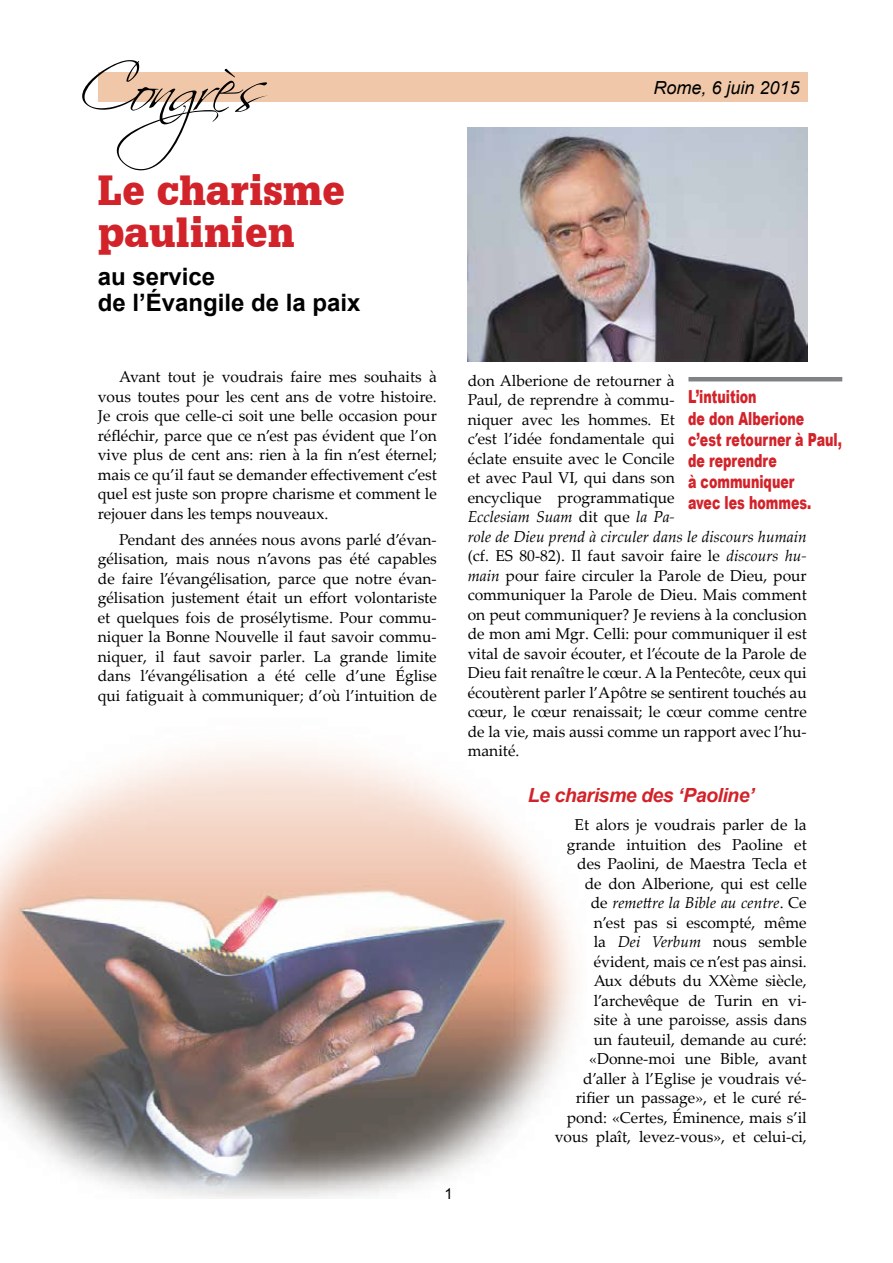
<style>
.page{position:relative;width:893px;height:1263px;background:#fff}
.page>*{position:absolute;margin:0;border:0;box-sizing:border-box;transform-origin:0 0}
.t1{font:66px "Scriptina";letter-spacing:-.075em;color:#000}
.t2{font:900 45px/42px "Serifa BT";color:#d2232a;scale:.9 1}
.t3{font:700 24px/25.5px "Arial";color:#000}
.t4{font:italic 700 19.5px "Arial";letter-spacing:-.025em;color:#d2232a}
.t5{font:900 18px/21px "Arial";color:#d2232a;scale:.7 1}
.t6{font:italic 18px "Arial";color:#000}
.t7{font:15.75px/19.5px "Palatino Linotype";color:#000;text-align:justify}
.t8{font:15px "Arial";color:#000}
.s1{font-style:italic}
</style>
<div class="page">
<div style="left:98px;top:73px;width:709px;height:29px;background:#f0c7a8"></div>
<img style="left:0;top:749px;width:576px;height:449px">
<img style="left:468px;top:128px;width:340px;height:233px">
<hr style="left:688px;top:377px;width:154px;height:4px;background:#808285">
<h1 class="t1" style="left:80px;top:48px;width:192px">Congrès</h1>
<h2 class="t2" style="left:98px;top:168px;width:276px">Le charisme paulinien</h2>
<h3 class="t3" style="left:98px;top:264px;width:264px">au service<br>de l’Évangile de la paix</h3>
<p class="t6" style="left:653px;top:76px;width:148px">Rome, 6 juin 2015</p>
<p class="t7" style="left:98px;top:366px;width:341px;text-indent:21px">Avant tout je voudrais faire mes souhaits à vous toutes pour les cent ans de votre histoire.<br>Je crois que celle-ci soit une belle occasion pour réfléchir, parce que ce n’est pas évident que l’on vive plus de cent ans: rien à la fin n’est éternel; mais ce qu’il faut se demander effectivement c’est quel est juste son propre charisme et comment le rejouer dans les temps nouveaux.</p>
<p class="t7" style="left:98px;top:529px;width:341px;text-indent:21px">Pendant des années nous avons parlé d’évan&shy;gélisation, mais nous n’avons pas été capables de faire l’évangélisation, parce que notre évan&shy;gélisation justement était un effort volontariste et quelques fois de prosélytisme. Pour commu&shy;niquer la Bonne Nouvelle il faut savoir commu&shy;niquer, il faut savoir parler. La grande limite dans l’évangélisation a été celle d’une Église qui fatiguait à communiquer; d’où l’intuition de</p>
<p class="t8" style="left:445px;top:1183px;width:10px">1</p>
<p class="t7" style="left:468px;top:370px;width:341px;text-align:left">don Alberione de retourner à<br>Paul, de reprendre à commu-<br>niquer avec les hommes. Et<br>c’est l’idée fondamentale qui<br>éclate ensuite avec le Concile<br>et avec Paul VI, qui dans son<br>encyclique programmatique<br><span class="s1">Ecclesiam Suam</span> dit que <span class="s1">la Pa-<br>role de Dieu prend à circuler dans le discours humain </span>(cf. ES 80-82). Il faut savoir faire le <span class="s1">discours hu&shy;main</span> pour faire circuler la Parole de Dieu, pour communiquer la Parole de Dieu. Mais comment on peut communiquer? Je reviens à la conclusion de mon ami Mgr. Celli: pour communiquer il est vital de savoir écouter, et l’écoute de la Parole de Dieu fait renaître le cœur. A la Pentecôte, ceux qui écoutèrent parler l’Apôtre se sentirent touchés au cœur, le cœur renaissait; le cœur comme centre de la vie, mais aussi comme un rapport avec l’hu&shy;manité.</p>
<p class="t4" style="left:528px;top:782px;width:228px">Le charisme des ‘Paoline’</p>
<p class="t7" style="left:555px;top:814px;width:254px;text-align:right">Et alors je voudrais parler de la grande intuition des Paoline et des Paolini, de Maestra Tecla et<br>de don Alberione, qui est celle<br>de <span class="s1">remettre la Bible au centre</span>. Ce<br>n’est pas si escompté, même<br>la <span class="s1">Dei Verbum</span> nous semble évident, mais ce n’est pas ainsi.<br>Aux débuts du XXème siècle, l’archevêque de Turin en vi-<br>site à une paroisse, assis dans<br>un fauteuil, demande au curé: «Donne-moi une Bible, avant d’aller à l’Eglise je voudrais vé&shy;rifier un passage», et le curé ré&shy;pond: «Certes, Éminence, mais s’il vous plaît, levez-vous», et celui-ci,</p>
<p class="t5" style="left:688px;top:386px;width:221px">L’intuition<br>de don Alberione c’est retourner à Paul, de reprendre<br>à communiquer<br>avec les hommes.</p>
</div>
